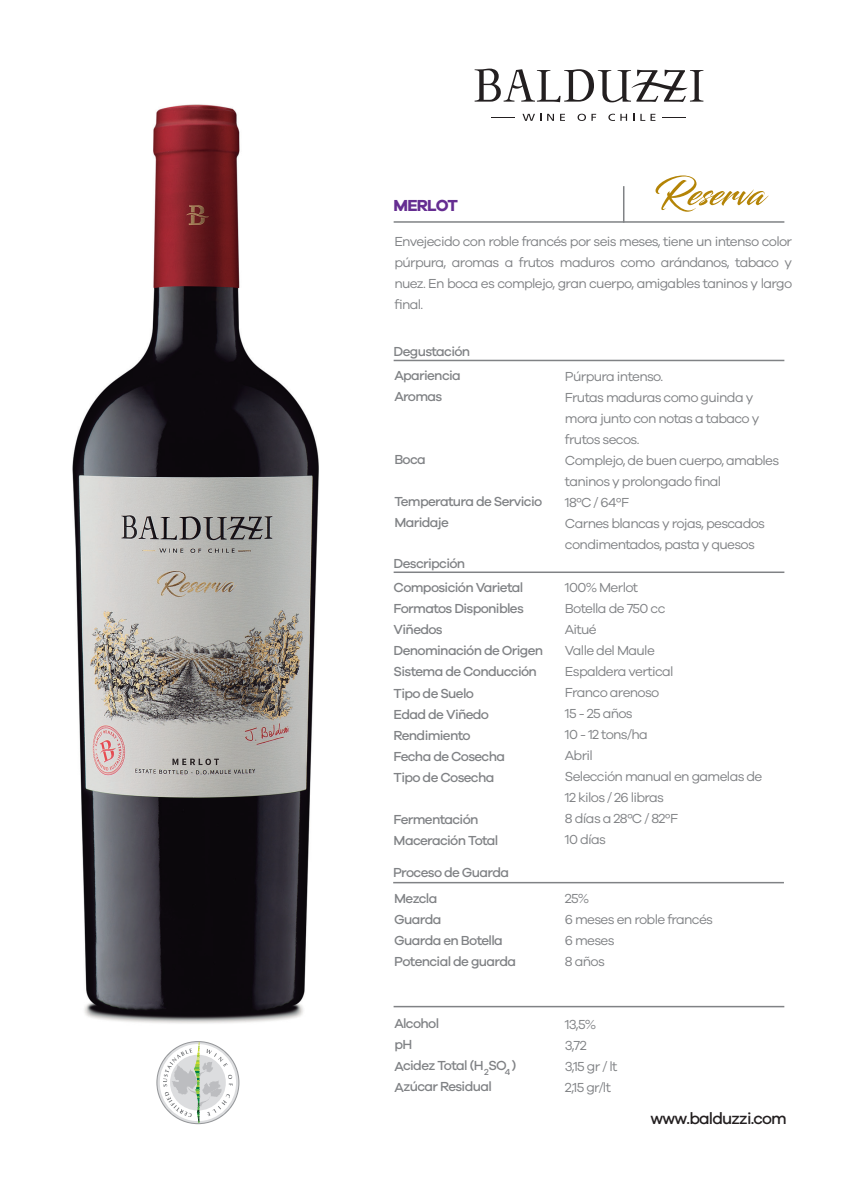
<style>
.page{position:relative;width:864px;height:1188px;background:#fff}
.page>*{position:absolute;margin:0;border:0;box-sizing:border-box;transform-origin:0 0}
.t1{font:500 16.5px "Galano Grotesque";letter-spacing:-.05em;color:#231f20}
.t2{font:700 16.5px "Galano Grotesque";letter-spacing:-.05em;color:#652d91}
.t3{font:13.5px/21px "Galano Grotesque";letter-spacing:-.05em;color:#808285}
.t4{font:500 13.5px/21px "Galano Grotesque";letter-spacing:-.05em;color:#808285}
.t5{font:500 9px "Galano Grotesque";color:#808285}
</style>
<div class="page">
<img style="left:72px;top:68px;width:713px;height:1057px">
<hr style="left:394px;top:221px;width:390px;height:2px;background:#808285">
<hr style="left:623px;top:186px;width:1px;height:37px;background:#808285">
<svg style="left:522px;top:114px;width:19px;height:7px"></svg>
<svg style="left:547px;top:114px;width:7px;height:7px"></svg>
<svg style="left:560px;top:114px;width:5px;height:7px"></svg>
<svg style="left:578px;top:114px;width:18px;height:7px"></svg>
<svg style="left:608px;top:114px;width:19px;height:7px"></svg>
<svg style="left:640px;top:114px;width:5px;height:7px"></svg>
<svg style="left:651px;top:114px;width:4px;height:7px"></svg>
<svg style="left:491px;top:117px;width:24px;height:1px"></svg>
<svg style="left:662px;top:117px;width:24px;height:1px"></svg>
<svg style="left:475px;top:69px;width:228px;height:33px"></svg>
<svg style="left:156px;top:1041px;width:83px;height:83px"></svg>
<svg style="left:656px;top:175px;width:113px;height:37px"></svg>
<hr style="left:394px;top:360px;width:390px;height:1px;background:#808285">
<hr style="left:394px;top:572px;width:390px;height:1px;background:#808285">
<hr style="left:393px;top:882px;width:391px;height:1px;background:#808285">
<hr style="left:394px;top:1006px;width:390px;height:1px;background:#808285">
<p class="t2" style="left:394px;top:195px;width:66px">MERLOT</p>
<p class="t3" style="left:394px;top:231px;width:399px;text-align:justify">Envejecido con roble francés por seis meses, tiene un intenso color púrpura, aromas a frutos maduros como arándanos, tabaco y nuez. En boca es complejo, gran cuerpo, amigables taninos y largo final.</p>
<p class="t4" style="left:394px;top:339px;width:78px;line-height:24.6px">Degustación<br>Apariencia</p>
<p class="t4" style="left:394px;top:386px;width:50px">Aromas</p>
<p class="t4" style="left:394px;top:449px;width:33px">Boca</p>
<p class="t4" style="left:394px;top:491px;width:149px">Temperatura de Servicio<br>Maridaje</p>
<p class="t4" style="left:394px;top:550px;width:131px;line-height:24.9px">Descripción<br>Composición Varietal</p>
<p class="t4" style="left:394px;top:598px;width:151px">Formatos Disponibles<br>Viñedos<br>Denominación de Origen<br>Sistema de Conducción<br>Tipo de Suelo<br>Edad de Viñedo<br>Rendimiento<br>Fecha de Cosecha<br>Tipo de Cosecha</p>
<p class="t4" style="left:394px;top:808px;width:106px">Fermentación<br>Maceración Total</p>
<p class="t4" style="left:393px;top:862px;width:118px">Proceso de Guarda</p>
<p class="t4" style="left:394px;top:888px;width:123px">Mezcla<br>Guarda<br>Guarda en Botella<br>Potencial de guarda</p>
<p class="t4" style="left:394px;top:1013px;width:124px">Alcohol<br>pH<br>Acidez Total (H SO )<br>Azúcar Residual</p>
<p class="t5" style="left:484px;top:1067px;width:6px">2</p>
<p class="t5" style="left:505px;top:1067px;width:7px">4</p>
<p class="t3" style="left:565px;top:365px;width:216px">Púrpura intenso.<br>Frutas maduras como guinda y mora junto con notas a tabaco y frutos secos.<br>Complejo, de buen cuerpo, amables taninos y prolongado final<br>18ºC / 64ºF<br>Carnes blancas y rojas, pescados condimentados, pasta y quesos</p>
<p class="t3" style="left:565px;top:576px;width:199px">100% Merlot<br>Botella de 750 cc<br>Aitué<br>Valle del Maule<br>Espaldera vertical<br>Franco arenoso<br>15 - 25 años<br>10 - 12 tons/ha<br>Abril<br>Selección manual en gamelas de<br>12 kilos / 26 libras<br>8 días a 28ºC / 82ºF<br>10 días</p>
<p class="t3" style="left:565px;top:888px;width:150px">25%<br>6 meses en roble francés<br>6 meses<br>8 años</p>
<p class="t3" style="left:565px;top:1013px;width:54px">13,5%<br>3,72<br>3,15 gr / lt<br>2,15 gr/lt</p>
<p class="t1" style="left:650px;top:1109px;width:138px">www.balduzzi.com</p>
</div>
